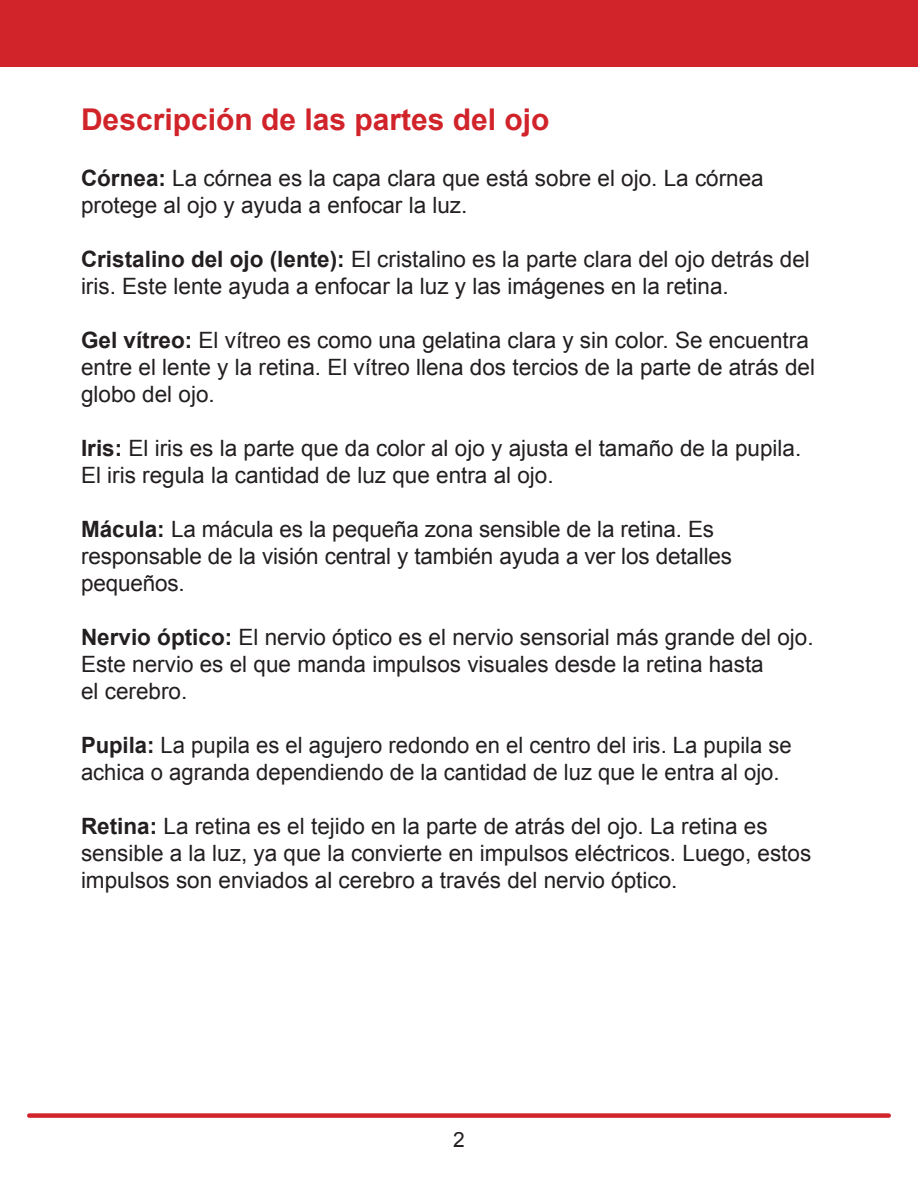
<style>
.page{position:relative;width:918px;height:1188px;background:#fff}
.page>*{position:absolute;margin:0;border:0;box-sizing:border-box;transform-origin:0 0}
.t1{font:700 30px "Arial";color:#d1232a}
.t2{font:22.5px/27px "Arial";color:#231f20}
.t3{font:21px "Arial";color:#231f20}
.s1{font-weight:700}
</style>
<div class="page">
<div style="left:0;top:0;width:918px;height:68px;background:#d1232a"></div>
<div style="left:29px;top:1113px;width:860px;height:5px;background:#d1232a"></div>
<h2 class="t1" style="left:81px;top:99px;width:470px">Descripción de las partes del ojo</h2>
<p class="t2" style="left:81px;top:164px;width:684px"><span class="s1">Córnea:</span> La córnea es la capa clara que está sobre el ojo. La córnea protege al ojo y ayuda a enfocar la luz.</p>
<p class="t2" style="left:81px;top:245px;width:730px"><span class="s1">Cristalino del ojo (lente):</span> El cristalino es la parte clara del ojo detrás del iris. Este lente ayuda a enfocar la luz y las imágenes en la retina.</p>
<p class="t2" style="left:81px;top:326px;width:736px"><span class="s1">Gel vítreo:</span> El vítreo es como una gelatina clara y sin color. Se encuentra entre el lente y la retina. El vítreo llena dos tercios de la parte de atrás del globo del ojo.</p>
<p class="t2" style="left:81px;top:434px;width:722px"><span class="s1">Iris:</span> El iris es la parte que da color al ojo y ajusta el tamaño de la pupila.<br>El iris regula la cantidad de luz que entra al ojo.</p>
<p class="t2" style="left:81px;top:515px;width:653px"><span class="s1">Mácula:</span> La mácula es la pequeña zona sensible de la retina. Es responsable de la visión central y también ayuda a ver los detalles pequeños.</p>
<p class="t2" style="left:81px;top:623px;width:734px"><span class="s1">Nervio óptico:</span> El nervio óptico es el nervio sensorial más grande del ojo.<br>Este nervio es el que manda impulsos visuales desde la retina hasta<br>el cerebro.</p>
<p class="t2" style="left:81px;top:731px;width:712px"><span class="s1">Pupila:</span> La pupila es el agujero redondo en el centro del iris. La pupila se achica o agranda dependiendo de la cantidad de luz que le entra al ojo.</p>
<p class="t2" style="left:81px;top:812px;width:732px"><span class="s1">Retina:</span> La retina es el tejido en la parte de atrás del ojo. La retina es sensible a la luz, ya que la convierte en impulsos eléctricos. Luego, estos impulsos son enviados al cerebro a través del nervio óptico.</p>
<p class="t3" style="left:453px;top:1126px;width:13px">2</p>
</div>
